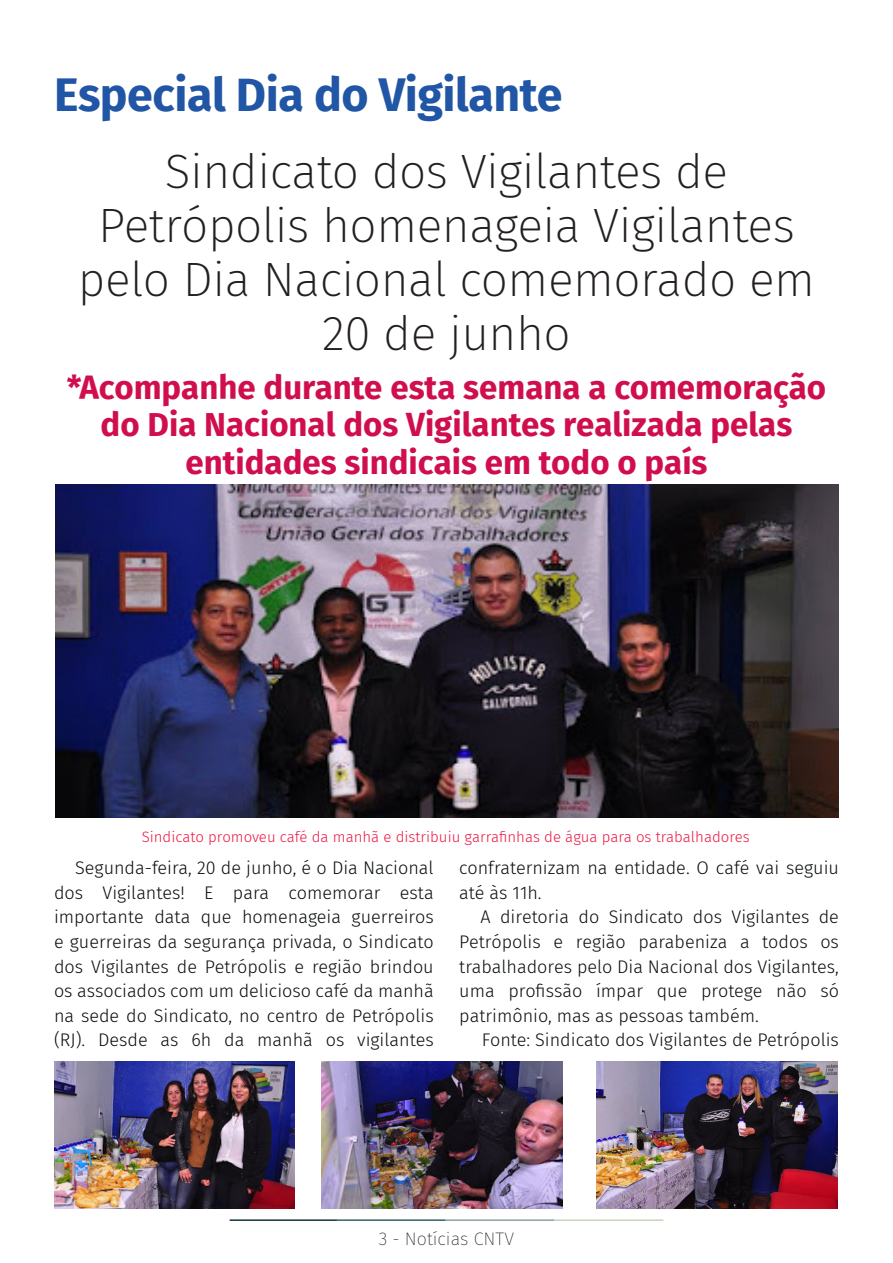
<style>
.page{position:relative;width:893px;height:1263px;background:#fff}
.page>*{position:absolute;margin:0;border:0;box-sizing:border-box;transform-origin:0 0}
.t1{font:200 48px/54px "Fira Sans";letter-spacing:-.01em;color:#231f20;text-align:center}
.t2{font:700 46.95px "Fira Sans";letter-spacing:-.01em;color:#2155a5}
.t3{font:700 33.3px/37.5px "Fira Sans";color:#d00e4d;text-align:center}
.t4{font:300 18.15px/24.5px "Fira Sans";color:#080d0b;text-align:justify}
.t5{font:200 18px "Fira Sans";color:#231f20}
.t6{font:300 15px "Fira Sans";color:#ed1845}
</style>
<div class="page">
<hr style="left:230px;top:1219px;width:107px;height:2px;background:#0e323f">
<hr style="left:337px;top:1219px;width:109px;height:2px;background:#3a5f6d">
<hr style="left:446px;top:1219px;width:109px;height:2px;background:#87a59a">
<hr style="left:555px;top:1219px;width:108px;height:2px;background:#c6d5b7">
<img style="left:55px;top:484px;width:784px;height:333px">
<img style="left:54px;top:1062px;width:241px;height:147px">
<img style="left:322px;top:1062px;width:240px;height:147px">
<img style="left:597px;top:1062px;width:241px;height:147px">
<p class="t2" style="left:54px;top:55px;width:510px">Especial Dia do Vigilante</p>
<p class="t1" style="left:78px;top:144px;width:738px">Sindicato dos Vigilantes de<br>Petrópolis homenageia Vigilantes pelo Dia Nacional comemorado em<br>20 de junho</p>
<p class="t3" style="left:67px;top:366px;width:761px">*Acompanhe durante esta semana a comemoração do Dia Nacional dos Vigilantes realizada pelas entidades sindicais em todo o país</p>
<p class="t6" style="left:142px;top:826px;width:610px">Sindicato promoveu café da manhã e distribuiu garrafinhas de água para os trabalhadores</p>
<p class="t4" style="left:54px;top:856px;width:381px;text-indent:21px">Segunda-feira, 20 de junho, é o Dia Nacional dos Vigilantes! E para comemorar esta importante data que homenageia guerreiros e guerreiras da segurança privada, o Sindicato dos Vigilantes de Petrópolis e região brindou os associados com um delicioso café da manhã na sede do Sindicato, no centro de Petrópolis (RJ). Desde as 6h da manhã os vigilantes</p>
<p class="t4" style="left:459px;top:856px;width:381px">confraternizam na entidade. O café vai seguiu até às 11h.</p>
<p class="t4" style="left:459px;top:905px;width:381px;text-indent:21px">A diretoria do Sindicato dos Vigilantes de Petrópolis e região parabeniza a todos os trabalhadores pelo Dia Nacional dos Vigilantes, uma profissão ímpar que protege não só patrimônio, mas as pessoas também.</p>
<p class="t4" style="left:482px;top:1027px;width:359px">Fonte: Sindicato dos Vigilantes de Petrópolis</p>
<p class="t5" style="left:379px;top:1226px;width:137px">3 - Notícias CNTV</p>
</div>
